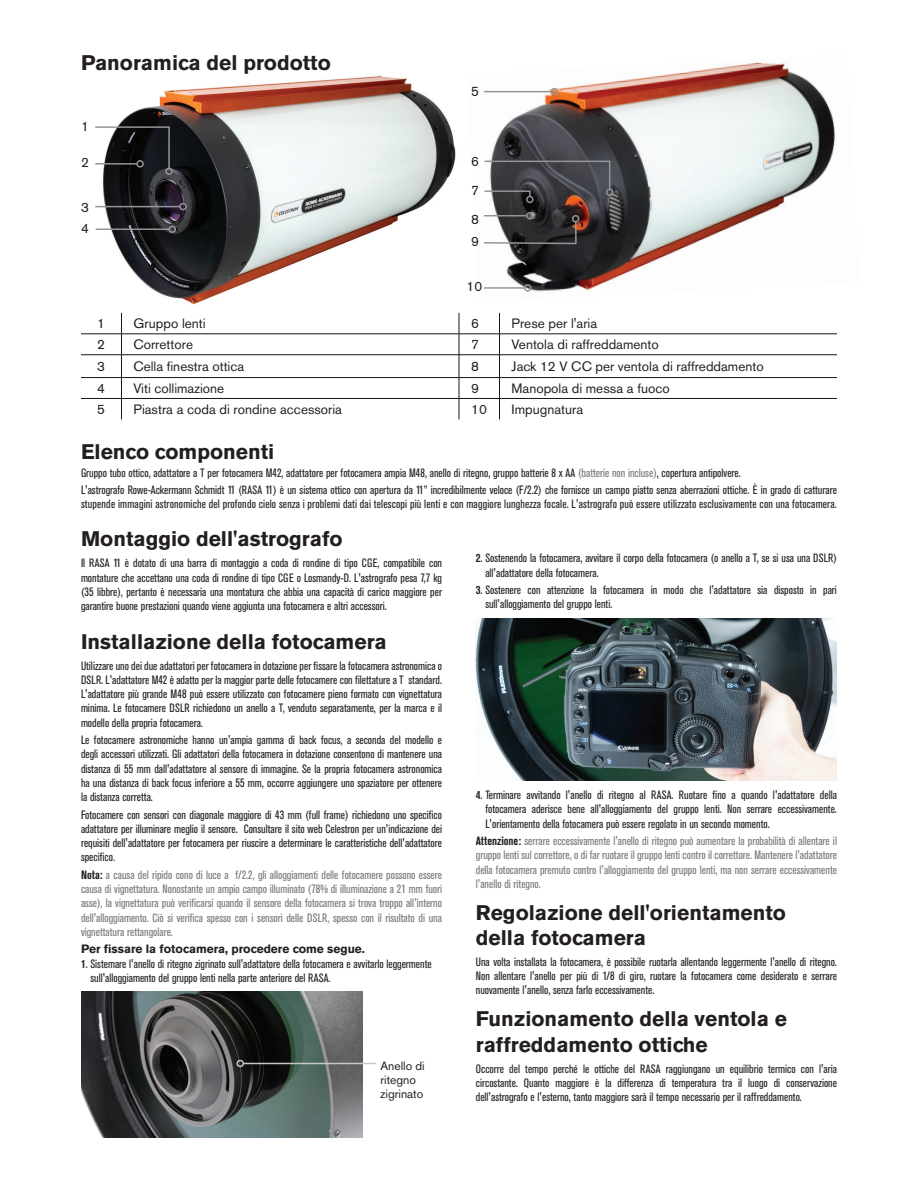
<style>
.page{position:relative;width:918px;height:1188px;background:#fff}
.page>*{position:absolute;margin:0;border:0;box-sizing:border-box;transform-origin:0 0}
.t1{font:700 21px/25.2px "Akzidenz Grotesk BE";color:#231f20}
.t2{font:13.5px/20.2px "Akzidenz Grotesk BE";color:#231f20}
.t3{font:condensed 12px/14.2px "Akzidenz Grotesk BE";color:#231f20;text-align:justify}
.t4{font:condensed 12px/14.2px "Akzidenz Grotesk BE";color:#76787b;text-align:justify}
.t5{font:700 12px "Akzidenz Grotesk BE";color:#231f20}
.t6{font:12px/14.4px "Akzidenz Grotesk BE";color:#231f20}
.s1{color:#76787b}
.s2{font-weight:700;color:#231f20}
.s3{font-weight:700}
</style>
<div class="page">
<img style="left:95px;top:76px;width:364px;height:252px">
<svg style="left:95px;top:126px;width:76px;height:44px"></svg>
<div style="left:165px;top:167px;width:8px;height:8px;border:2px solid #939598;border-radius:50%"></div>
<hr style="left:95px;top:163px;width:42px;height:2px;background:#939598">
<div style="left:136px;top:160px;width:8px;height:8px;border:2px solid #939598;border-radius:50%"></div>
<hr style="left:96px;top:228px;width:73px;height:2px;background:#939598">
<div style="left:169px;top:225px;width:7px;height:8px;border:2px solid #939598;border-radius:50%"></div>
<hr style="left:95px;top:206px;width:85px;height:1px;background:#939598">
<div style="left:179px;top:203px;width:8px;height:7px;border:2px solid #939598;border-radius:50%"></div>
<img style="left:483px;top:62px;width:352px;height:230px">
<img style="left:81px;top:991px;width:282px;height:147px">
<img style="left:476px;top:619px;width:361px;height:162px">
<hr style="left:81px;top:354px;width:41px;height:1px;background:#1b1513">
<hr style="left:122px;top:354px;width:337px;height:1px;background:#1b1513">
<hr style="left:459px;top:354px;width:41px;height:1px;background:#1b1513">
<hr style="left:500px;top:354px;width:337px;height:1px;background:#1b1513">
<hr style="left:81px;top:377px;width:41px;height:1px;background:#1b1513">
<hr style="left:122px;top:377px;width:337px;height:1px;background:#1b1513">
<hr style="left:459px;top:377px;width:41px;height:1px;background:#1b1513">
<hr style="left:500px;top:377px;width:337px;height:1px;background:#1b1513">
<hr style="left:81px;top:334px;width:41px;height:1px;background:#1b1513">
<hr style="left:122px;top:334px;width:337px;height:1px;background:#1b1513">
<hr style="left:459px;top:334px;width:41px;height:1px;background:#1b1513">
<hr style="left:500px;top:334px;width:337px;height:1px;background:#1b1513">
<hr style="left:81px;top:398px;width:41px;height:1px;background:#1b1513">
<hr style="left:122px;top:398px;width:337px;height:1px;background:#1b1513">
<svg style="left:121px;top:313px;width:1px;height:106px"></svg>
<hr style="left:459px;top:398px;width:41px;height:1px;background:#1b1513">
<svg style="left:459px;top:313px;width:1px;height:106px"></svg>
<hr style="left:500px;top:398px;width:337px;height:1px;background:#1b1513">
<svg style="left:499px;top:313px;width:1px;height:106px"></svg>
<hr style="left:484px;top:91px;width:67px;height:1px;background:#939598">
<div style="left:551px;top:88px;width:7px;height:7px;border:2px solid #939598;border-radius:50%"></div>
<hr style="left:484px;top:215px;width:43px;height:1px;background:#939598">
<div style="left:526px;top:212px;width:8px;height:7px;border:2px solid #939598;border-radius:50%"></div>
<div style="left:606px;top:189px;width:7px;height:7px;border:2px solid #939598;border-radius:50%"></div>
<svg style="left:483px;top:220px;width:94px;height:25px"></svg>
<div style="left:572px;top:215px;width:7px;height:7px;border:2px solid #939598;border-radius:50%"></div>
<hr style="left:484px;top:287px;width:41px;height:2px;background:#939598">
<div style="left:524px;top:284px;width:8px;height:8px;border:2px solid #939598;border-radius:50%"></div>
<svg style="left:483px;top:160px;width:128px;height:38px;background:#535358"></svg>
<div style="left:526px;top:196px;width:8px;height:7px;border:2px solid #939598;border-radius:50%"></div>
<hr style="left:243px;top:1063px;width:133px;height:1px;background:#c7c8ca">
<div style="left:237px;top:1060px;width:7px;height:7px;border:2px solid #c7c8ca;border-radius:50%"></div>
<h1 class="t1" style="left:81px;top:50px;width:251px">Panoramica del prodotto</h1>
<p class="t2" style="left:81px;top:116px;width:9px">1</p>
<p class="t2" style="left:81px;top:152px;width:9px">2</p>
<p class="t2" style="left:81px;top:198px;width:9px">3<br>4</p>
<p class="t2" style="left:471px;top:81px;width:9px">5</p>
<p class="t2" style="left:471px;top:152px;width:9px">6</p>
<p class="t2" style="left:471px;top:181px;width:9px">7</p>
<p class="t2" style="left:471px;top:208px;width:9px;line-height:22.4px">8<br>9</p>
<p class="t2" style="left:467px;top:276px;width:17px">10</p>
<p class="t2" style="left:97px;top:314px;width:9px">1</p>
<p class="t2" style="left:134px;top:314px;width:73px">Gruppo lenti</p>
<p class="t2" style="left:471px;top:314px;width:9px">6</p>
<p class="t2" style="left:512px;top:314px;width:87px">Prese per l'aria</p>
<p class="t2" style="left:97px;top:335px;width:9px">2</p>
<p class="t2" style="left:134px;top:335px;width:61px">Correttore</p>
<p class="t2" style="left:471px;top:335px;width:9px">7</p>
<p class="t2" style="left:512px;top:335px;width:149px">Ventola di raffreddamento</p>
<p class="t2" style="left:97px;top:356px;width:9px">3</p>
<p class="t2" style="left:134px;top:356px;width:112px">Cella finestra ottica</p>
<p class="t2" style="left:471px;top:356px;width:9px">8</p>
<p class="t2" style="left:512px;top:356px;width:254px">Jack 12 V CC per ventola di raffreddamento</p>
<p class="t2" style="left:97px;top:378px;width:9px">4</p>
<p class="t2" style="left:134px;top:378px;width:92px">Viti collimazione</p>
<p class="t2" style="left:471px;top:378px;width:9px">9</p>
<p class="t2" style="left:512px;top:378px;width:160px">Manopola di messa a fuoco</p>
<p class="t2" style="left:97px;top:399px;width:9px">5</p>
<p class="t2" style="left:134px;top:399px;width:210px">Piastra a coda di rondine accessoria</p>
<p class="t2" style="left:471px;top:399px;width:17px">10</p>
<p class="t2" style="left:512px;top:399px;width:73px">Impugnatura</p>
<h1 class="t1" style="left:81px;top:439px;width:195px">Elenco componenti</h1>
<p class="t3" style="left:81px;top:464px;width:757px;line-height:17.5px">Gruppo tubo ottico, adattatore a T per fotocamera M42, adattatore per fotocamera ampia M48, anello di ritegno, gruppo batterie 8 x AA <span class="s1">(batterie non incluse)</span>, copertura antipolvere.<br>L'astrografo Rowe-Ackermann Schmidt 11 (RASA 11) è un sistema ottico con apertura da 11” incredibilmente veloce (F/2.2) che fornisce un campo piatto senza aberrazioni ottiche. È in grado di catturare</p>
<p class="t3" style="left:81px;top:497px;width:757px">stupende immagini astronomiche del profondo cielo senza i problemi dati dai telescopi più lenti e con maggiore lunghezza focale. L'astrografo può essere utilizzato esclusivamente con una fotocamera.</p>
<h1 class="t1" style="left:81px;top:527px;width:263px">Montaggio dell'astrografo</h1>
<p class="t3" style="left:81px;top:556px;width:363px">Il RASA 11 è dotato di una barra di montaggio a coda di rondine di tipo CGE, compatibile con montature che accettano una coda di rondine di tipo CGE o Losmandy-D. L'astrografo pesa 7,7 kg (35 libbre), pertanto è necessaria una montatura che abbia una capacità di carico maggiore per garantire buone prestazioni quando viene aggiunta una fotocamera e altri accessori.</p>
<h1 class="t1" style="left:81px;top:629px;width:307px">Installazione della fotocamera</h1>
<p class="t3" style="left:81px;top:659px;width:363px">Utilizzare uno dei due adattatori per fotocamera in dotazione per fissare la fotocamera astronomica o DSLR. L'adattatore M42 è adatto per la maggior parte delle fotocamere con filettature a T standard.<br>L'adattatore più grande M48 può essere utilizzato con fotocamere pieno formato con vignettatura minima. Le fotocamere DSLR richiedono un anello a T, venduto separatamente, per la marca e il modello della propria fotocamera.</p>
<p class="t3" style="left:81px;top:733px;width:363px">Le fotocamere astronomiche hanno un'ampia gamma di back focus, a seconda del modello e degli accessori utilizzati. Gli adattatori della fotocamera in dotazione consentono di mantenere una distanza di 55 mm dall'adattatore al sensore di immagine. Se la propria fotocamera astronomica ha una distanza di back focus inferiore a 55 mm, occorre aggiungere uno spaziatore per ottenere la distanza corretta.</p>
<p class="t3" style="left:81px;top:808px;width:363px">Fotocamere con sensori con diagonale maggiore di 43 mm (full frame) richiedono uno specifico adattatore per illuminare meglio il sensore. Consultare il sito web Celestron per un'indicazione dei requisiti dell'adattatore per fotocamera per riuscire a determinare le caratteristiche dell'adattatore specifico.</p>
<p class="t4" style="left:81px;top:868px;width:363px"><span class="s2">Nota:</span> a causa del ripido cono di luce a f/2.2, gli alloggiamenti delle fotocamere possono essere causa di vignettatura. Nonostante un ampio campo illuminato (78% di illuminazione a 21 mm fuori asse), la vignettatura può verificarsi quando il sensore della fotocamera si trova troppo all'interno dell'alloggiamento. Ciò si verifica spesso con i sensori delle DSLR, spesso con il risultato di una vignettatura rettangolare.</p>
<p class="t5" style="left:81px;top:942px;width:285px">Per fissare la fotocamera, procedere come segue.</p>
<p class="t3" style="left:91px;top:957px;width:343px;text-indent:-10px"><span class="s3">1</span>. Sistemare l'anello di ritegno zigrinato sull'adattatore della fotocamera e avvitarlo leggermente sull'alloggiamento del gruppo lenti nella parte anteriore del RASA.</p>
<p class="t6" style="left:381px;top:1058px;width:46px">Anello di ritegno zigrinato</p>
<p class="t3" style="left:485px;top:551px;width:353px;text-indent:-10px"><span class="s3">2</span>. Sostenendo la fotocamera, avvitare il corpo della fotocamera (o anello a T, se si usa una DSLR) all'adattatore della fotocamera.</p>
<p class="t3" style="left:485px;top:583px;width:353px;text-indent:-10px"><span class="s3">3</span>. Sostenere con attenzione la fotocamera in modo che l'adattatore sia disposto in pari sull'alloggiamento del gruppo lenti.</p>
<p class="t3" style="left:485px;top:788px;width:353px;text-indent:-10px"><span class="s3">4</span>. Terminare avvitando l'anello di ritegno al RASA. Ruotare fino a quando l'adattatore della fotocamera aderisce bene all'alloggiamento del gruppo lenti. Non serrare eccessivamente.<br>L'orientamento della fotocamera può essere regolato in un secondo momento.</p>
<p class="t4" style="left:476px;top:834px;width:363px"><span class="s2">Attenzione:</span> serrare eccessivamente l'anello di ritegno può aumentare la probabilità di allentare il gruppo lenti sul correttore, o di far ruotare il gruppo lenti contro il correttore. Mantenere l'adattatore della fotocamera premuto contro l'alloggiamento del gruppo lenti, ma non serrare eccessivamente l'anello di ritegno.</p>
<h1 class="t1" style="left:476px;top:900px;width:312px">Regolazione dell'orientamento della fotocamera</h1>
<p class="t3" style="left:476px;top:955px;width:363px">Una volta installata la fotocamera, è possibile ruotarla allentando leggermente l'anello di ritegno.<br>Non allentare l'anello per più di 1/8 di giro, ruotare la fotocamera come desiderato e serrare nuovamente l'anello, senza farlo eccessivamente.</p>
<h1 class="t1" style="left:476px;top:1007px;width:313px">Funzionamento della ventola e raffreddamento ottiche</h1>
<p class="t3" style="left:476px;top:1062px;width:363px">Occorre del tempo perché le ottiche del RASA raggiungano un equilibrio termico con l'aria circostante. Quanto maggiore è la differenza di temperatura tra il luogo di conservazione dell'astrografo e l'esterno, tanto maggiore sarà il tempo necessario per il raffreddamento.</p>
</div>
